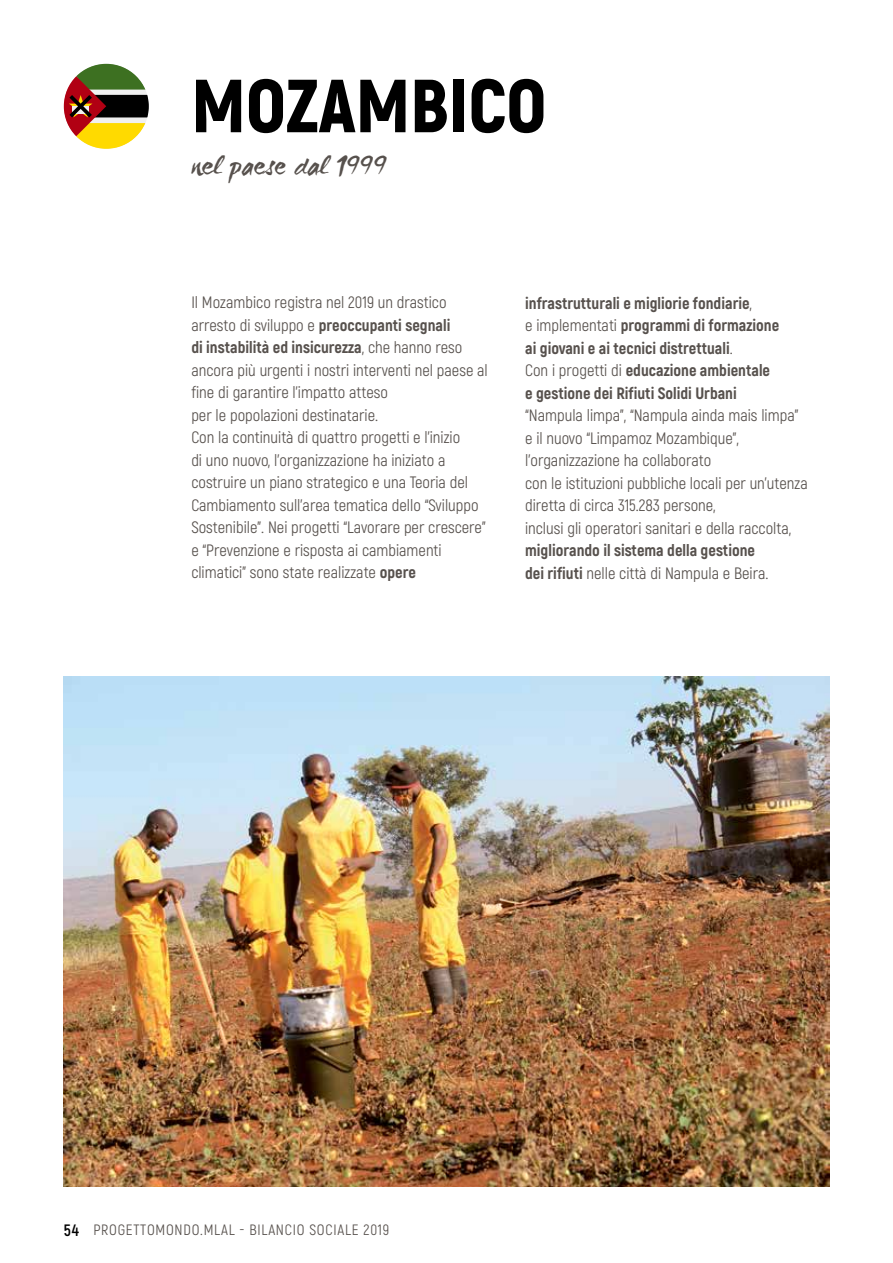
<style>
.page{position:relative;width:893px;height:1263px;background:#fff}
.page>*{position:absolute;margin:0;border:0;box-sizing:border-box;transform-origin:0 0}
.t1{font:900 75px "Akrobat";color:#000}
.t2{font:27px "WC Mano Negra Bta";color:#57514d}
.t3{font:16.5px/22.5px "Akrobat";color:#57514d}
.t4{font:800 16.5px/22.5px "Akrobat";color:#57514d}
.t5{font:15px "Akrobat";letter-spacing:.05em;color:#57514d}
.s1{font-weight:800}
.s2{font-weight:400}
.s3{font-weight:700;font-size:16.5px;color:#000}
</style>
<div class="page">
<svg style="left:64px;top:64px;width:85px;height:85px"></svg>
<img style="left:64px;top:676px;width:765px;height:510px">
<h1 class="t1" style="left:191px;top:57px;width:357px">MOZAMBICO</h1>
<h2 class="t2" style="left:191px;top:147px;width:197px">nel paese dal 1999</h2>
<p class="t3" style="left:191px;top:291px;width:298px">Il Mozambico registra nel 2019 un drastico arresto di sviluppo e <span class="s1">preoccupanti segnali<br>di instabilità ed insicurezza</span>, che hanno reso ancora più urgenti i nostri interventi nel paese al fine di garantire l’impatto atteso<br>per le popolazioni destinatarie.<br>Con la continuità di quattro progetti e l’inizio<br>di uno nuovo, l’organizzazione ha iniziato a costruire un piano strategico e una Teoria del Cambiamento sull’area tematica dello “Sviluppo Sostenibile”. Nei progetti “Lavorare per crescere” e “Prevenzione e risposta ai cambiamenti climatici” sono state realizzate <span class="s1">opere</span></p>
<p class="t4" style="left:525px;top:292px;width:256px">infrastrutturali e migliorie fondiarie<span class="s2">,<br>e implementati</span> programmi di formazione ai giovani e ai tecnici distrettuali<span class="s2">.<br>Con i progetti di</span> educazione ambientale e gestione dei Rifiuti Solidi Urbani</p>
<p class="t3" style="left:525px;top:404px;width:284px">“Nampula limpa”, “Nampula ainda mais limpa” e il nuovo “Limpamoz Mozambique”, l’organizzazione ha collaborato<br>con le istituzioni pubbliche locali per un’utenza diretta di circa 315.283 persone,<br>inclusi gli operatori sanitari e della raccolta,</p>
<p class="t4" style="left:525px;top:539px;width:245px">migliorando il sistema della gestione dei rifiuti <span class="s2">nelle città di Nampula e Beira.</span></p>
<p class="t5" style="left:64px;top:1220px;width:327px"><span class="s3">54</span> PROGETTOMONDO.MLAL - BILANCIO SOCIALE 2019</p>
</div>
